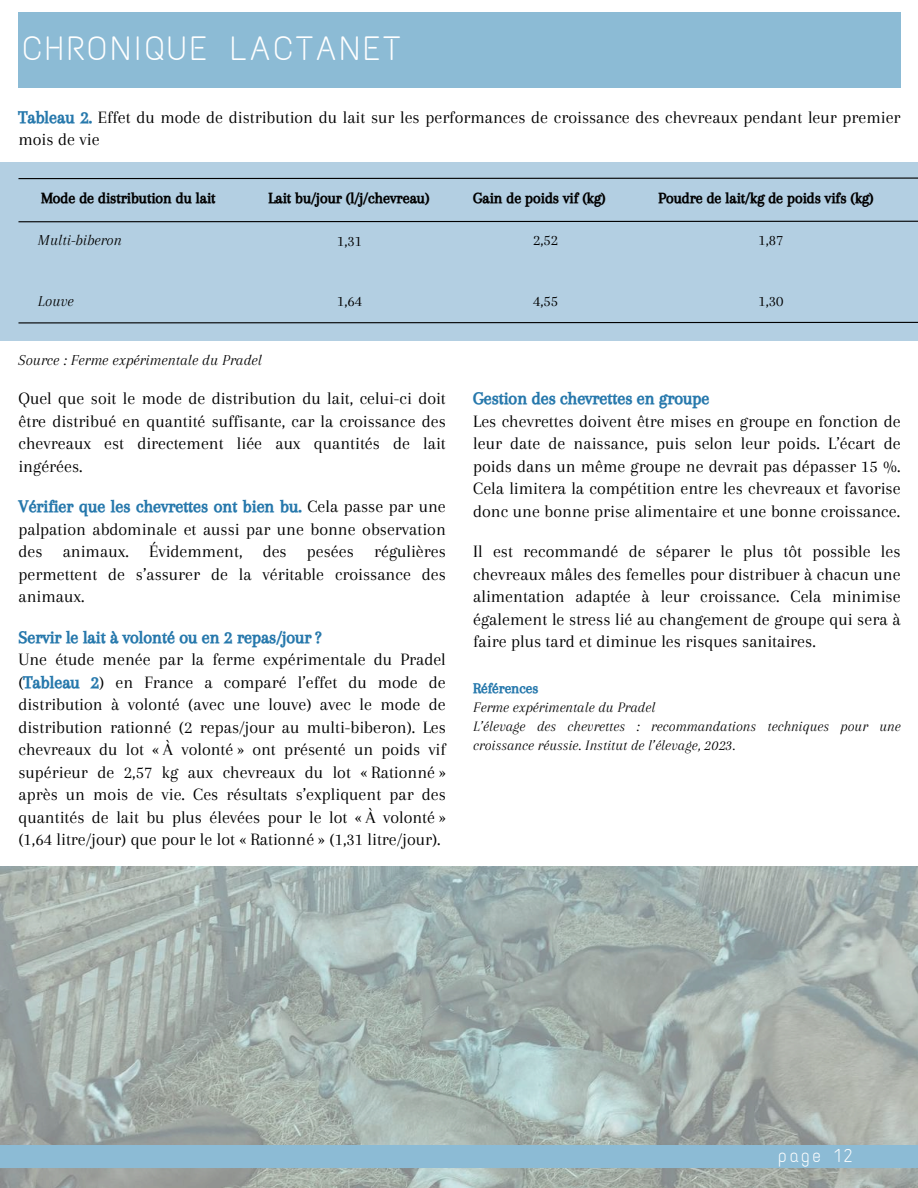
<style>
.page{position:relative;width:918px;height:1188px;background:#fff}
.page>*{position:absolute;margin:0;border:0;box-sizing:border-box;transform-origin:0 0}
.t1{font:33.75px "Text Me One";letter-spacing:.1em;color:#fff}
.t2{font:18.75px "Text Me One";letter-spacing:.1em;color:#fff}
.t3{font:18px/22.5px "Arapey";color:#000;text-align:justify}
.t4{font:18px "CA Generated";color:#2678ac}
.t5{font:15.75px "CA Generated";color:#000}
.t6{font:italic 15.75px "Arapey";color:#000}
.t7{font:15.75px "Arapey";color:#000}
.t8{font:italic 15px/19.2px "Arapey";color:#000}
.t9{font:15px "CA Generated";color:#2678ac}
.s1{font-family:"CA Generated";color:#2678ac}
.s2{font-family:"Arapey";color:#000}
</style>
<div class="page">
<div style="left:18px;top:12px;width:883px;height:76px;background:#8cbbd5"></div>
<img style="left:0;top:867px;width:918px;height:321px">
<div style="left:0;top:1145px;width:918px;height:23px;background:#8cbbd5"></div>
<div style="left:0;top:162px;width:918px;height:179px;background:#b3cfe2"></div>
<svg style="left:18px;top:177px;width:900px;height:3px"></svg>
<svg style="left:18px;top:220px;width:900px;height:3px"></svg>
<svg style="left:18px;top:321px;width:900px;height:3px"></svg>
<h1 class="t1" style="left:23px;top:28px;width:379px">CHRONIQUE LACTANET</h1>
<p class="t3" style="left:18px;top:106px;width:884px"><span class="s1">Tableau 2.</span> Effet du mode de distribution du lait sur les performances de croissance des chevreaux pendant leur premier mois de vie</p>
<p class="t5" style="left:41px;top:190px;width:176px">Mode de distribution du lait</p>
<p class="t5" style="left:268px;top:190px;width:163px">Lait bu/jour (l/j/chevreau)</p>
<p class="t5" style="left:473px;top:190px;width:134px">Gain de poids vif (kg)</p>
<p class="t5" style="left:658px;top:190px;width:217px">Poudre de lait/kg de poids vifs (kg)</p>
<p class="t6" style="left:38px;top:232px;width:85px">Multi-biberon</p>
<p class="t7" style="left:337px;top:233px;width:26px">1,31</p>
<p class="t7" style="left:533px;top:232px;width:26px">2,52</p>
<p class="t7" style="left:759px;top:232px;width:26px">1,87</p>
<p class="t6" style="left:38px;top:292px;width:37px">Louve</p>
<p class="t6" style="left:18px;top:351px;width:245px">Source : Ferme expérimentale du Pradel</p>
<p class="t7" style="left:337px;top:292px;width:26px">1,64</p>
<p class="t7" style="left:533px;top:292px;width:26px">4,55</p>
<p class="t7" style="left:759px;top:292px;width:26px">1,30</p>
<p class="t3" style="left:18px;top:387px;width:429px">Quel que soit le mode de distribution du lait, celui-ci doit être distribué en quantité suffisante, car la croissance des chevreaux est directement liée aux quantités de lait ingérées.</p>
<p class="t4" style="left:18px;top:496px;width:429px">Vérifier que les chevrettes ont bien bu. <span class="s2">Cela passe par une</span></p>
<p class="t3" style="left:18px;top:518px;width:429px">palpation abdominale et aussi par une bonne observation des animaux. Évidemment, des pesées régulières permettent de s’assurer de la véritable croissance des animaux.</p>
<p class="t4" style="left:18px;top:627px;width:305px">Servir le lait à volonté ou en 2 repas/jour ?</p>
<p class="t3" style="left:18px;top:648px;width:429px">Une étude menée par la ferme expérimentale du Pradel (<span class="s1">Tableau 2</span>) en France a comparé l’effet du mode de distribution à volonté (avec une louve) avec le mode de distribution rationné (2 repas/jour au multi-biberon). Les chevreaux du lot « À volonté » ont présenté un poids vif supérieur de 2,57 kg aux chevreaux du lot « Rationné » après un mois de vie. Ces résultats s’expliquent par des quantités de lait bu plus élevées pour le lot « À volonté » (1,64 litre/jour) que pour le lot « Rationné » (1,31 litre/jour).</p>
<p class="t4" style="left:473px;top:388px;width:238px">Gestion des chevrettes en groupe</p>
<p class="t3" style="left:473px;top:410px;width:429px">Les chevrettes doivent être mises en groupe en fonction de leur date de naissance, puis selon leur poids. L’écart de poids dans un même groupe ne devrait pas dépasser 15 %.<br>Cela limitera la compétition entre les chevreaux et favorise donc une bonne prise alimentaire et une bonne croissance.</p>
<p class="t3" style="left:473px;top:540px;width:429px">Il est recommandé de séparer le plus tôt possible les chevreaux mâles des femelles pour distribuer à chacun une alimentation adaptée à leur croissance. Cela minimise également le stress lié au changement de groupe qui sera à faire plus tard et diminue les risques sanitaires.</p>
<p class="t9" style="left:473px;top:680px;width:67px">Références</p>
<p class="t8" style="left:473px;top:697px;width:429px">Ferme expérimentale du Pradel<br>L’élevage des chevrettes : recommandations techniques pour une croissance réussie. Institut de l’élevage, 2023.</p>
<p class="t2" style="left:778px;top:1145px;width:76px">page 12</p>
</div>
